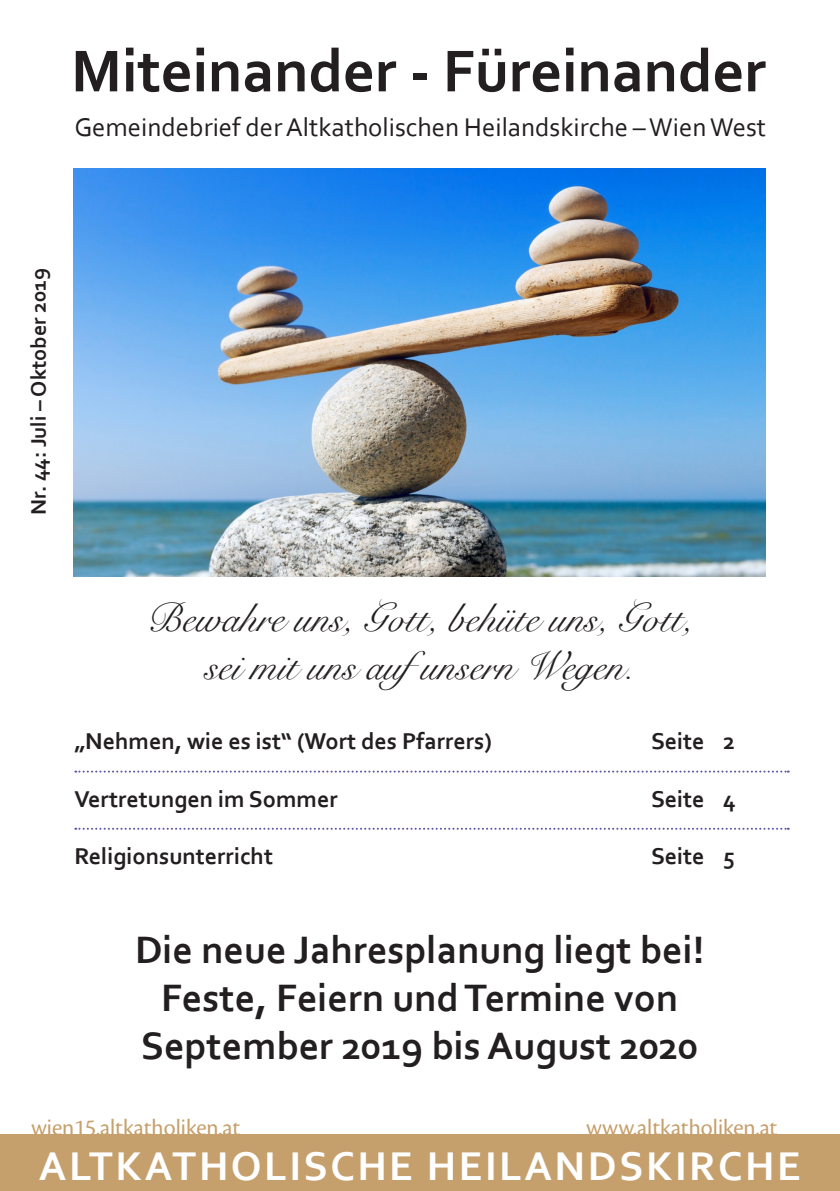
<style>
.page{position:relative;width:840px;height:1191px;background:#fff}
.page>*{position:absolute;margin:0;border:0;box-sizing:border-box;transform-origin:0 0}
.t1{font:700 61.8px "Corbel";color:#231f20}
.t2{font:700 42px "Corbel";letter-spacing:.06em;color:#fff}
.t3{font:700 40px/48px "Corbel";color:#231f20;text-align:center}
.t4{font:40px "Snell Roundhand";color:#231f20}
.t5{font:26.8px "Corbel";color:#231f20}
.Inhaltsverzeichnis_E{font:700 24px "Corbel";color:#231f20}
.t6{font:24px "Cronos Pro Subh";color:#c6a06c}
.Inhaltsverzeichnis_H{font:700 24px "Corbel";color:#231f20}
.t7{font:700 22px "Corbel";color:#231f20}
</style>
<div class="page">
<div style="left:0;top:1134px;width:839px;height:57px;background:#c6a06c"></div>
<svg style="left:75px;top:770px;width:713px;height:2px"></svg>
<svg style="left:75px;top:827px;width:713px;height:2px"></svg>
<img style="left:74px;top:168px;width:691px;height:409px">
<p class="t1" style="left:71px;top:32px;width:696px">Miteinander - Füreinander</p>
<p class="t5" style="left:74px;top:110px;width:693px">Gemeindebrief der Altkatholischen Heilandskirche – Wien West</p>
<p class="t7" style="left:25px;top:515px;width:248px;rotate:-90deg">Nr. 44: Juli – Oktober 2019</p>
<p class="t4" style="left:147px;top:586px;width:547px">Bewahre uns, Gott, behüte uns, Gott,</p>
<p class="t4" style="left:205px;top:634px;width:430px">sei mit uns aufunsern Wegen.</p>
<p class="Inhaltsverzeichnis_H" style="left:74px;top:726px;width:419px">„Nehmen, wie es ist“ (Wort des Pfarrers)</p>
<p class="Inhaltsverzeichnis_H" style="left:650px;top:726px;width:85px">Seite 2</p>
<p class="Inhaltsverzeichnis_E" style="left:74px;top:783px;width:265px">Vertretungen im Sommer</p>
<p class="Inhaltsverzeichnis_E" style="left:650px;top:783px;width:86px">Seite 4</p>
<p class="Inhaltsverzeichnis_E" style="left:74px;top:841px;width:200px">Religionsunterricht</p>
<p class="Inhaltsverzeichnis_E" style="left:650px;top:841px;width:85px">Seite 5</p>
<p class="t3" style="left:135px;top:924px;width:570px">Die neue Jahresplanung liegt bei!<br>Feste, Feiern und Termine von<br>September 2019 bis August 2020</p>
<p class="t6" style="left:31px;top:1113px;width:210px">wien15.altkatholiken.at</p>
<p class="t6" style="left:585px;top:1113px;width:193px">www.altkatholiken.at</p>
<p class="t2" style="left:39px;top:1140px;width:763px">ALTKATHOLISCHE HEILANDSKIRCHE</p>
</div>
